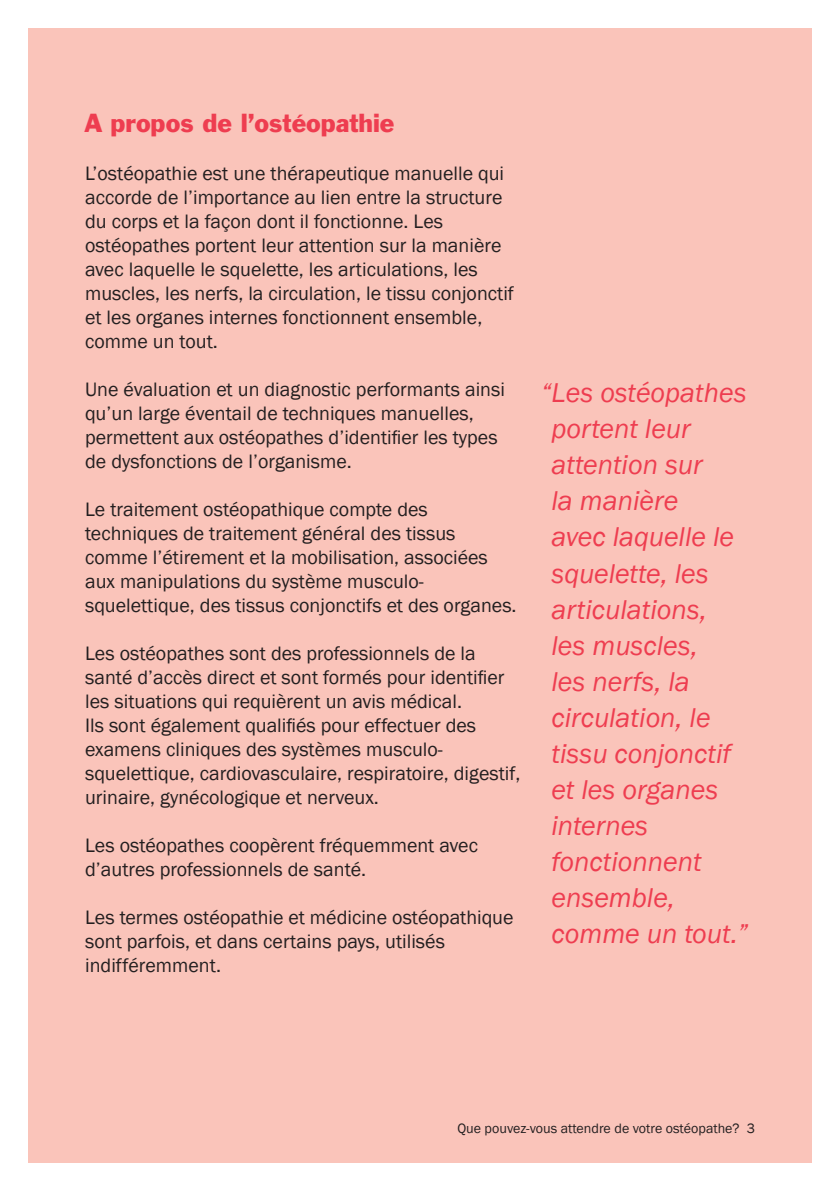
<style>
.page{position:relative;width:840px;height:1191px;background:#fff}
.page>*{position:absolute;margin:0;border:0;box-sizing:border-box;transform-origin:0 0}
.t1{font:italic 28px/36px "Franklin Gothic";color:#ee3d50}
.t2{font:24px "Franklin Gothic BT";color:#ee3d50}
.t3{font:20px/24px "Franklin Gothic";color:#231f20}
.t4{font:14px "Franklin Gothic";color:#231f20}
</style>
<div class="page">
<div style="left:28px;top:28px;width:783px;height:1134px;background:#fac4ba"></div>
<p class="t2" style="left:85px;top:109px;width:311px">A propos de l’ostéopathie</p>
<p class="t3" style="left:85px;top:161px;width:430px">L’ostéopathie est une thérapeutique manuelle qui accorde de l’importance au lien entre la structure du corps et la façon dont il fonctionne. Les ostéopathes portent leur attention sur la manière avec laquelle le squelette, les articulations, les muscles, les nerfs, la circulation, le tissu conjonctif et les organes internes fonctionnent ensemble, comme un tout.</p>
<p class="t3" style="left:85px;top:377px;width:421px">Une évaluation et un diagnostic performants ainsi qu’un large éventail de techniques manuelles, permettent aux ostéopathes d’identifier les types de dysfonctions de l’organisme.</p>
<p class="t3" style="left:85px;top:497px;width:433px">Le traitement ostéopathique compte des techniques de traitement général des tissus comme l’étirement et la mobilisation, associées aux manipulations du système musculo&shy;squelettique, des tissus conjonctifs et des organes.</p>
<p class="t3" style="left:85px;top:641px;width:436px">Les ostéopathes sont des professionnels de la santé d’accès direct et sont formés pour identifier les situations qui requièrent un avis médical.<br>Ils sont également qualifiés pour effectuer des examens cliniques des systèmes musculo&shy;squelettique, cardiovasculaire, respiratoire, digestif, urinaire, gynécologique et nerveux.</p>
<p class="t3" style="left:85px;top:833px;width:394px">Les ostéopathes coopèrent fréquemment avec d’autres professionnels de santé.</p>
<p class="t3" style="left:85px;top:905px;width:429px">Les termes ostéopathie et médicine ostéopathique sont parfois, et dans certains pays, utilisés indifféremment.</p>
<p class="t1" style="left:551px;top:375px;width:198px;text-indent:-10px">“Les ostéopathes portent leur attention sur<br>la manière<br>avec laquelle le squelette, les articulations,<br>les muscles,<br>les nerfs, la circulation, le tissu conjonctif et les organes internes fonctionnent ensemble, comme un tout.”</p>
<p class="t4" style="left:457px;top:1119px;width:299px">Que pouvez-vous attendre de votre ostéopathe? 3</p>
</div>
